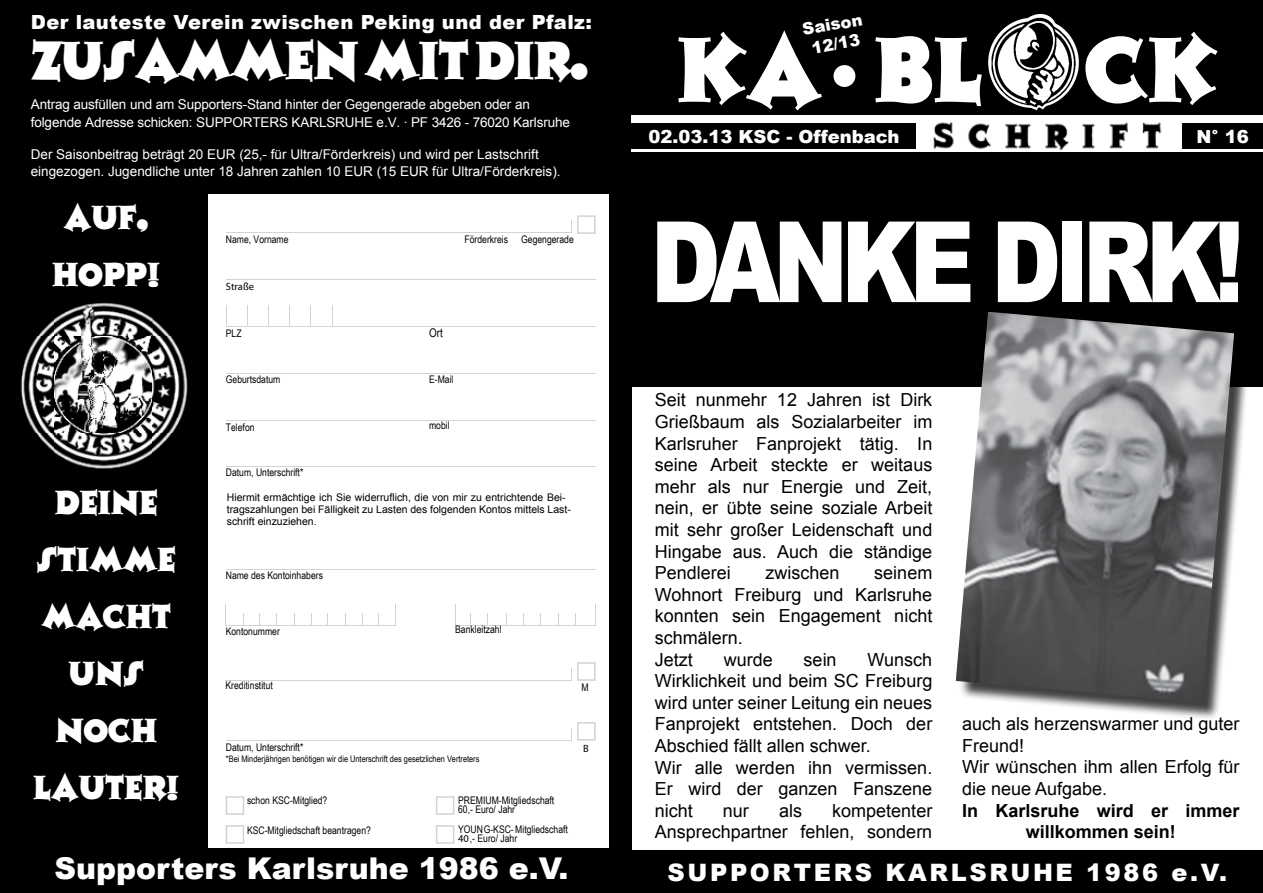
<style>
.page{position:relative;width:1263px;height:893px;background:#fff}
.page>*{position:absolute;margin:0;border:0;box-sizing:border-box;transform-origin:0 0}
.t1{font:900 112.5px "Arial";letter-spacing:-.075em;color:#fff;scale:.8 1}
.t2{font:48px "Checkpoint";letter-spacing:-.02em;color:#fff}
.t3{font:30px/57px "Checkpoint";color:#fff;text-align:center}
.t4{font:900 30px "Arial";color:#fff}
.t5{font:900 24px "Arial";letter-spacing:.11em;color:#fff}
.t6{font:900 19.5px "Arial";letter-spacing:.02em;color:#fff}
.t7{font:18px/21.6px "Arial";color:#000}
.t8{font:700 18px/21.6px "Arial";color:#000;text-align:center}
.t9{font:900 18px "Arial";color:#fff}
.t10{font:900 16.5px/19.8px "Arial";color:#fff;text-align:center}
.t11{font:13.5px/18px "Arial";color:#fff}
.t12{font:12px "Arial Narrow";color:#000}
.t13{font:10.5px/9px "Arial Narrow";color:#000}
.t14{font:10.5px/12px "Arial";color:#000}
.t15{font:10.5px "Century Gothic";color:#000}
.t16{font:9px "Arial Narrow";color:#000}
.s1{font-family:"Century Gothic"}
</style>
<div class="page">
<div style="left:1px;top:0;width:629px;height:893px;background:#000"></div>
<div style="left:208px;top:195px;width:401px;height:653px;background:#fff"></div>
<div style="left:226px;top:796px;width:18px;height:19px;border:2px solid #d1d3d4"></div>
<div style="left:226px;top:825px;width:18px;height:19px;border:2px solid #d1d3d4"></div>
<hr style="left:226px;top:233px;width:345px;height:1px;background:#d1d3d4">
<div style="left:577px;top:215px;width:19px;height:19px;border:2px solid #d1d3d4"></div>
<svg style="left:226px;top:306px;width:1px;height:20px"></svg>
<hr style="left:226px;top:625px;width:170px;height:1px;background:#d1d3d4">
<hr style="left:455px;top:625px;width:141px;height:1px;background:#d1d3d4">
<svg style="left:395px;top:604px;width:1px;height:21px"></svg>
<svg style="left:455px;top:604px;width:1px;height:21px"></svg>
<svg style="left:595px;top:604px;width:1px;height:21px"></svg>
<hr style="left:226px;top:680px;width:345px;height:1px;background:#d1d3d4">
<hr style="left:226px;top:569px;width:370px;height:1px;background:#d1d3d4">
<hr style="left:226px;top:740px;width:345px;height:1px;background:#d1d3d4">
<svg style="left:243px;top:613px;width:1px;height:12px"></svg>
<svg style="left:276px;top:613px;width:1px;height:12px"></svg>
<svg style="left:294px;top:613px;width:1px;height:12px"></svg>
<svg style="left:311px;top:613px;width:1px;height:12px"></svg>
<svg style="left:327px;top:613px;width:1px;height:12px"></svg>
<svg style="left:345px;top:613px;width:1px;height:12px"></svg>
<svg style="left:362px;top:613px;width:1px;height:12px"></svg>
<svg style="left:470px;top:613px;width:1px;height:12px"></svg>
<svg style="left:487px;top:613px;width:1px;height:12px"></svg>
<svg style="left:506px;top:613px;width:1px;height:12px"></svg>
<svg style="left:558px;top:613px;width:1px;height:12px"></svg>
<svg style="left:575px;top:613px;width:1px;height:12px"></svg>
<svg style="left:247px;top:306px;width:1px;height:20px"></svg>
<svg style="left:268px;top:306px;width:1px;height:20px"></svg>
<svg style="left:310px;top:306px;width:1px;height:20px"></svg>
<svg style="left:332px;top:306px;width:1px;height:20px"></svg>
<hr style="left:226px;top:279px;width:369px;height:1px;background:#d1d3d4">
<hr style="left:226px;top:326px;width:369px;height:1px;background:#d1d3d4">
<hr style="left:226px;top:373px;width:369px;height:1px;background:#d1d3d4">
<hr style="left:226px;top:420px;width:369px;height:1px;background:#d1d3d4">
<hr style="left:226px;top:466px;width:369px;height:1px;background:#d1d3d4">
<svg style="left:571px;top:220px;width:1px;height:13px"></svg>
<svg style="left:571px;top:668px;width:1px;height:13px"></svg>
<div style="left:577px;top:722px;width:19px;height:19px;border:2px solid #d1d3d4"></div>
<div style="left:577px;top:662px;width:19px;height:19px;border:2px solid #d1d3d4"></div>
<div style="left:436px;top:796px;width:18px;height:19px;border:2px solid #d1d3d4"></div>
<div style="left:436px;top:825px;width:18px;height:19px;border:2px solid #d1d3d4"></div>
<img style="left:21px;top:302px;width:167px;height:167px">
<svg style="left:571px;top:728px;width:1px;height:13px"></svg>
<div style="left:631px;top:850px;width:632px;height:43px;background:#000"></div>
<div style="left:631px;top:0;width:632px;height:115px;background:#000"></div>
<img style="left:1031px;top:14px;width:18px;height:96px">
<img style="left:988px;top:16px;width:91px;height:93px">
<svg style="left:875px;top:36px;width:107px;height:70px"></svg>
<svg style="left:678px;top:30px;width:144px;height:80px"></svg>
<svg style="left:1085px;top:32px;width:132px;height:73px"></svg>
<div style="left:833px;top:65px;width:22px;height:22px;background:#fff;border-radius:50%"></div>
<div style="left:631px;top:123px;width:285px;height:26px;background:#000"></div>
<div style="left:1182px;top:123px;width:81px;height:26px;background:#000"></div>
<img style="left:923px;top:122px;width:245px;height:31px">
<div style="left:631px;top:153px;width:632px;height:234px;background:#000"></div>
<div style="left:959px;top:314px;width:293px;height:407px;background:#000;opacity:.75"></div>
<img style="left:956px;top:312px;width:278px;height:390px">
<p class="t6" style="left:31px;top:12px;width:563px">Der lauteste Verein zwischen Peking und der Pfalz:</p>
<h2 class="t2" style="left:31px;top:22px;width:559px">ZUSAMMEN MIT DIR.</h2>
<p class="t11" style="left:31px;top:95px;width:541px">Antrag ausfüllen und am Supporters-Stand hinter der Gegengerade abgeben oder an folgende Adresse schicken: SUPPORTERS KARLSRUHE e.V. · PF 3426 - 76020 Karlsruhe</p>
<p class="t11" style="left:31px;top:146px;width:531px;line-height:16.2px">Der Saisonbeitrag beträgt 20 EUR (25,- für Ultra/Förderkreis) und wird per Lastschrift eingezogen. Jugendliche unter 18 Jahren zahlen 10 EUR (15 EUR für Ultra/Förderkreis).</p>
<h3 class="t3" style="left:52px;top:188px;width:110px">AUF,<br>HOPP!</h3>
<p class="t13" style="left:226px;top:235px;width:64px">Name, Vorname</p>
<p class="t13" style="left:464px;top:235px;width:111px">Förderkreis Gegengerade</p>
<p class="t15" style="left:226px;top:280px;width:30px">Straße</p>
<p class="t13" style="left:226px;top:328px;width:17px">PLZ</p>
<p class="t13" style="left:226px;top:375px;width:56px">Geburtsdatum</p>
<p class="t13" style="left:226px;top:423px;width:30px">Telefon</p>
<p class="t13" style="left:226px;top:468px;width:79px">Datum, Unterschrift*</p>
<p class="t12" style="left:429px;top:326px;width:15px">Ort</p>
<p class="t13" style="left:429px;top:374px;width:26px">E-Mail</p>
<p class="t13" style="left:429px;top:421px;width:22px">mobil</p>
<h3 class="t3" style="left:33px;top:473px;width:148px">DEINE<br>STIMME<br>MACHT<br>UNS<br>NOCH<br>LAUTER!</h3>
<p class="t14" style="left:227px;top:492px;width:346px">Hiermit ermächtige ich Sie widerruflich, die von mir zu entrichtende Bei&shy;tragszahlungen bei Fälligkeit zu Lasten des folgenden Kontos mittels Last&shy;schrift einzuziehen.</p>
<p class="t13" style="left:226px;top:571px;width:99px">Name des Kontoinhabers</p>
<p class="t13" style="left:226px;top:626px;width:56px">Kontonummer</p>
<p class="t13" style="left:455px;top:625px;width:48px">Bankleitzahl</p>
<p class="t13" style="left:225px;top:681px;width:49px">Kreditinstitut</p>
<p class="t13" style="left:226px;top:742px;width:79px">Datum, Unterschrift*</p>
<p class="t16" style="left:226px;top:753px;width:255px">*Bei Minderjährigen benötigen wir die Unterschrift des gesetzlichen Vertreters</p>
<p class="t13" style="left:458px;top:796px;width:98px">PREMIUM-Mitgliedschaft<br>60,- Euro/ Jahr</p>
<p class="t13" style="left:458px;top:825px;width:111px">YOUNG-KSC-Mitgliedschaft<br><span class="s1">40</span>,- Euro/ Jahr</p>
<p class="t13" style="left:247px;top:796px;width:82px">schon KSC-Mitglied?</p>
<p class="t13" style="left:247px;top:826px;width:125px">KSC-Mitgliedschaft beantragen?</p>
<h3 class="t4" style="left:55px;top:852px;width:515px">Supporters Karlsruhe 1986 e.V.</h3>
<p class="t13" style="left:581px;top:683px;width:9px">M</p>
<p class="t15" style="left:583px;top:742px;width:7px">B</p>
<p class="t10" style="left:801px;top:19px;width:62px;rotate:-10deg">Saison<br>12/13</p>
<p class="t9" style="left:648px;top:123px;width:252px">02.03.13 KSC - Offenbach</p>
<p class="t9" style="left:1196px;top:123px;width:54px">N° 16</p>
<h1 class="t1" style="left:650px;top:180px;width:743px">DANKE DIRK!</h1>
<p class="t7" style="left:655px;top:389px;width:279px;text-align:justify">Seit nunmehr 12 Jahren ist Dirk Grießbaum als Sozialarbeiter im Karlsruher Fanprojekt tätig. In seine Arbeit steckte er weitaus mehr als nur Energie und Zeit, nein, er übte seine soziale Arbeit mit sehr großer Leidenschaft und Hingabe aus. Auch die ständige Pendlerei</p>
<p class="t7" style="left:655px;top:562px;width:279px;text-indent:220px">seinem<br>Wohnort Freiburg und Karlsruhe konnten sein Engagement nicht schmälern.<br>Jetzt</p>
<p class="t7" style="left:765px;top:562px;width:76px">zwischen</p>
<p class="t7" style="left:655px;top:649px;width:279px;text-indent:213px">Wunsch<br>Wirklichkeit und beim SC Freiburg wird unter seiner Leitung ein neues<br>Fanprojekt entstehen. Doch der<br>Abschied fällt allen schwer.<br>Wir alle werden ihn vermissen.<br>Er wird der ganzen Fanszene nicht</p>
<p class="t7" style="left:724px;top:649px;width:51px">wurde</p>
<p class="t7" style="left:804px;top:649px;width:35px">sein</p>
<p class="t7" style="left:655px;top:800px;width:279px;text-align:right">kompetenter<br>Ansprechpartner fehlen, sondern</p>
<p class="t7" style="left:723px;top:800px;width:28px">nur</p>
<p class="t7" style="left:779px;top:800px;width:25px">als</p>
<p class="t7" style="left:962px;top:713px;width:279px">auch als herzenswarmer und guter<br>Freund!<br>Wir wünschen ihm allen Erfolg für die neue Aufgabe.</p>
<p class="t8" style="left:962px;top:800px;width:279px">In Karlsruhe wird er immer willkommen sein!</p>
<h3 class="t5" style="left:667px;top:855px;width:561px">SUPPORTERS KARLSRUHE 1986 e.V.</h3>
</div>
